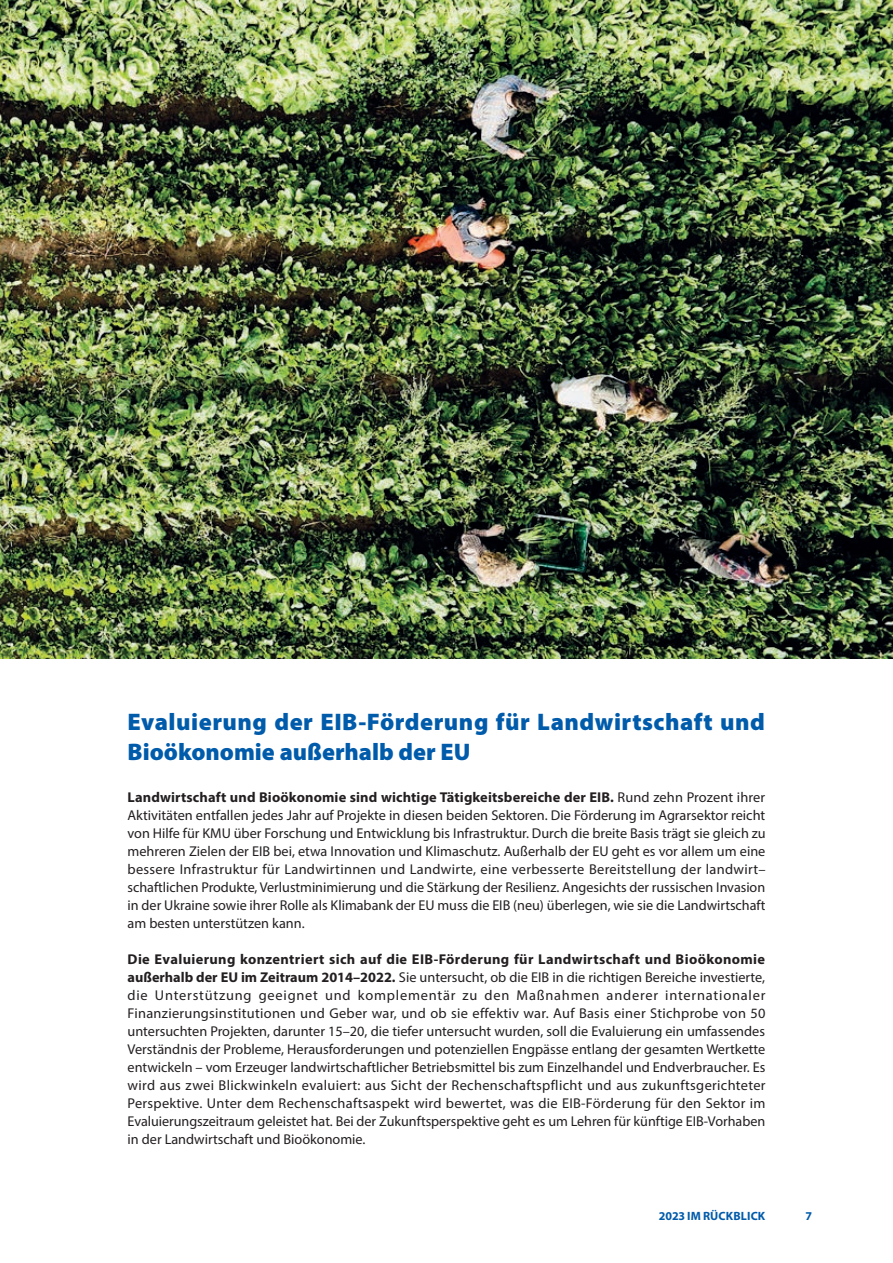
<style>
.page{position:relative;width:893px;height:1263px;background:#fff}
.page>*{position:absolute;margin:0;border:0;box-sizing:border-box;transform-origin:0 0}
.ACCROCHE_TITRE_BLEU{font:900 24px/30px "Myriad Pro";letter-spacing:.02em;color:#015bab}
.TEXTE_COURANT{font:14.25px/18px "Myriad Pro";color:#231f20;text-align:justify}
.t1{font:700 12px "Myriad Pro";letter-spacing:.01em;color:#015bab}
.s1{font-weight:700}
</style>
<div class="page">
<img style="left:0;top:0;width:893px;height:658px">
<p class="ACCROCHE_TITRE_BLEU" style="left:128px;top:706px;width:639px">Evaluierung der EIB-Förderung für Landwirtschaft und<br>Bioökonomie außerhalb der EU</p>
<p class="TEXTE_COURANT" style="left:128px;top:788px;width:640px"><span class="s1">Landwirtschaft und Bioökonomie sind wichtige Tätigkeitsbereiche der EIB.</span> Rund zehn Prozent ihrer Aktivitäten entfallen jedes Jahr auf Projekte in diesen beiden Sektoren. Die Förderung im Agrarsektor reicht von Hilfe für KMU über Forschung und Entwicklung bis Infrastruktur. Durch die breite Basis trägt sie gleich zu mehreren Zielen der EIB bei, etwa Innovation und Klimaschutz. Außerhalb der EU geht es vor allem um eine bessere Infrastruktur für Landwirtinnen und Landwirte, eine verbesserte Bereitstellung der landwirt– schaftlichen Produkte, Verlustminimierung und die Stärkung der Resilienz. Angesichts der russischen Invasion in der Ukraine sowie ihrer Rolle als Klimabank der EU muss die EIB (neu) überlegen, wie sie die Landwirtschaft am besten unterstützen kann.</p>
<p class="TEXTE_COURANT" style="left:128px;top:950px;width:640px"><span class="s1">Die Evaluierung konzentriert sich auf die EIB-Förderung für Landwirtschaft und Bioökonomie außerhalb der EU im Zeitraum 2014–2022.</span> Sie untersucht, ob die EIB in die richtigen Bereiche investierte, die Unterstützung geeignet und komplementär zu den Maßnahmen anderer internationaler Finanzierungsinstitutionen und Geber war, und ob sie effektiv war. Auf Basis einer Stichprobe von 50 untersuchten Projekten, darunter 15–20, die tiefer untersucht wurden, soll die Evaluierung ein umfassendes Verständnis der Probleme, Herausforderungen und potenziellen Engpässe entlang der gesamten Wertkette entwickeln – vom Erzeuger landwirtschaftlicher Betriebsmittel bis zum Einzelhandel und Endverbraucher. Es wird aus zwei Blickwinkeln evaluiert: aus Sicht der Rechenschaftspflicht und aus zukunftsgerichteter Perspektive. Unter dem Rechenschaftsaspekt wird bewertet, was die EIB-Förderung für den Sektor im Evaluierungszeitraum geleistet hat. Bei der Zukunftsperspektive geht es um Lehren für künftige EIB-Vorhaben in der Landwirtschaft und Bioökonomie.</p>
<p class="t1" style="left:659px;top:1208px;width:108px">2023 IM RÜCKBLICK</p>
<p class="t1" style="left:805px;top:1208px;width:8px">7</p>
</div>
